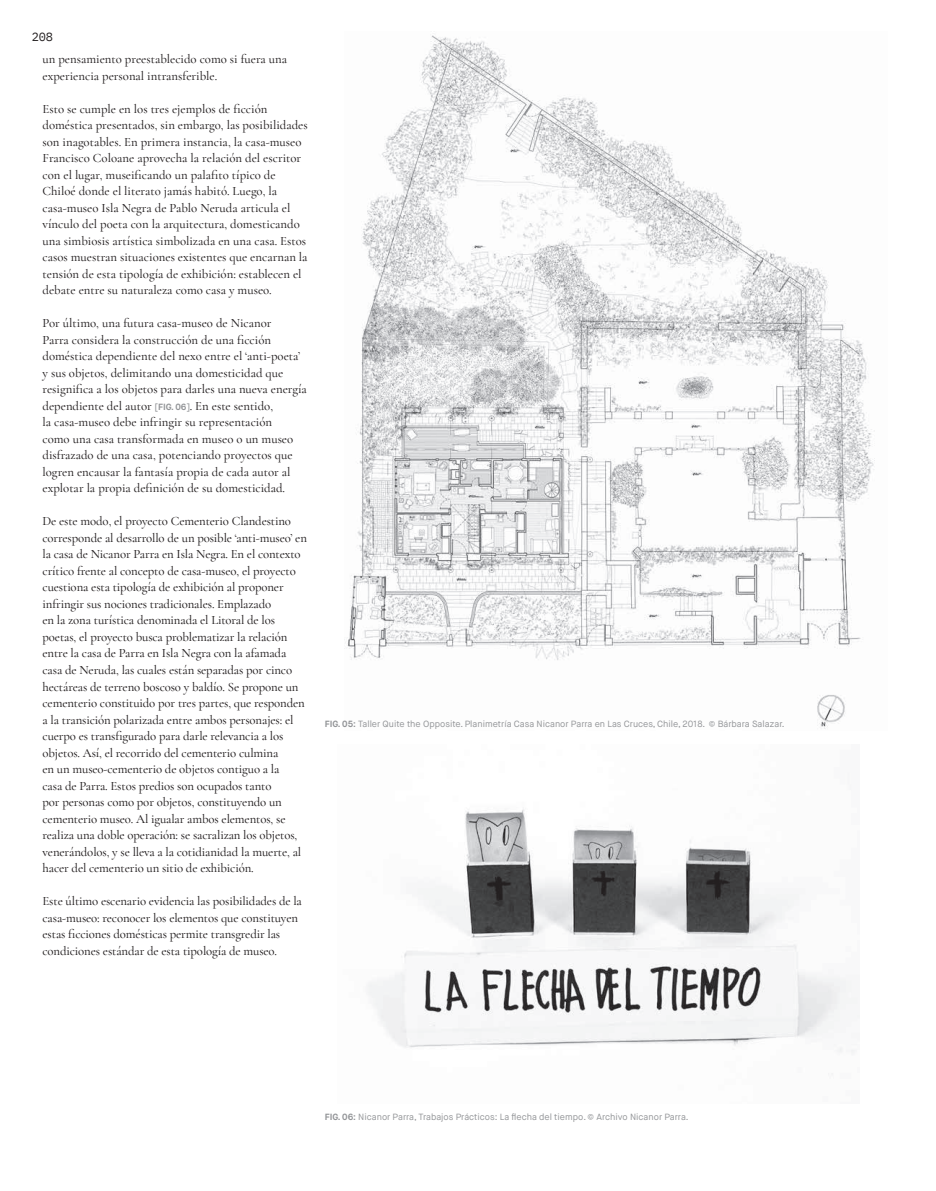
<style>
.page{position:relative;width:936px;height:1191px;background:#fff}
.page>*{position:absolute;margin:0;border:0;box-sizing:border-box;transform-origin:0 0}
.t1{font:500 12.75px/16.5px "Cormorant Garamond";letter-spacing:-.01em;color:#231f20}
.t2{font:12px "IBM Plex Mono";color:#231f20}
.t3{font:9px "Maison Neue";color:#939598}
.s1{font-family:"Maison Neue";font-weight:700;font-size:9px;color:#939598}
.s2{font-weight:700}
</style>
<div class="page">
<img style="left:344px;top:35px;width:531px;height:694px">
<img style="left:368px;top:809px;width:491px;height:266px">
<p class="t2" style="left:32px;top:28px;width:23px">208</p>
<p class="t1" style="left:43px;top:51px;width:246px">un pensamiento preestablecido como si fuera una experiencia personal intransferible.</p>
<p class="t1" style="left:43px;top:100px;width:267px">Esto se cumple en los tres ejemplos de ficción doméstica presentados, sin embargo, las posibilidades son inagotables. En primera instancia, la casa-museo Francisco Coloane aprovecha la relación del escritor con el lugar, museificando un palafito típico de Chiloé donde el literato jamás habitó. Luego, la casa-museo Isla Negra de Pablo Neruda articula el vínculo del poeta con la arquitectura, domesticando una simbiosis artística simbolizada en una casa. Estos casos muestran situaciones existentes que encarnan la tensión de esta tipología de exhibición: establecen el debate entre su naturaleza como casa y museo.</p>
<p class="t1" style="left:43px;top:315px;width:266px">Por último, una futura casa-museo de Nicanor<br>Parra considera la construcción de una ficción doméstica dependiente del nexo entre el ‘anti-poeta’ y sus objetos, delimitando una domesticidad que resignifica a los objetos para darles una nueva energía dependiente del autor <span class="s1">[</span><span class="s1">FIG</span><span class="s1">.</span> <span class="s1">06]</span>. En este sentido,<br>la casa-museo debe infringir su representación<br>como una casa transformada en museo o un museo disfrazado de una casa, potenciando proyectos que logren encausar la fantasía propia de cada autor al explotar la propia definición de su domesticidad.</p>
<p class="t1" style="left:43px;top:513px;width:266px">De este modo, el proyecto Cementerio Clandestino corresponde al desarrollo de un posible ‘anti-museo’ en la casa de Nicanor Parra en Isla Negra. En el contexto crítico frente al concepto de casa-museo, el proyecto cuestiona esta tipología de exhibición al proponer infringir sus nociones tradicionales. Emplazado<br>en la zona turística denominada el Litoral de los poetas, el proyecto busca problematizar la relación entre la casa de Parra en Isla Negra con la afamada casa de Neruda, las cuales están separadas por cinco hectáreas de terreno boscoso y baldío. Se propone un cementerio constituido por tres partes, que responden a la transición polarizada entre ambos personajes: el cuerpo es transfigurado para darle relevancia a los objetos. Así, el recorrido del cementerio culmina<br>en un museo-cementerio de objetos contiguo a la<br>casa de Parra. Estos predios son ocupados tanto<br>por personas como por objetos, constituyendo un cementerio museo. Al igualar ambos elementos, se realiza una doble operación: se sacralizan los objetos, venerándolos, y se lleva a la cotidianidad la muerte, al hacer del cementerio un sitio de exhibición.</p>
<p class="t1" style="left:43px;top:892px;width:261px">Este último escenario evidencia las posibilidades de la casa-museo: reconocer los elementos que constituyen estas ficciones domésticas permite transgredir las condiciones estándar de esta tipología de museo.</p>
<p class="t3" style="left:325px;top:718px;width:461px"><span class="s2">FIG</span><span class="s2">.</span> <span class="s2">05:</span> Taller Quite the Opposite. Planimetría Casa Nicanor Parra en Las Cruces, Chile, 2018. © Bárbara Salazar.</p>
<p class="t3" style="left:325px;top:1110px;width:365px"><span class="s2">FIG</span><span class="s2">.</span> <span class="s2">06:</span> Nicanor Parra, Trabajos Prácticos: La flecha del tiempo. © Archivo Nicanor Parra.</p>
</div>
